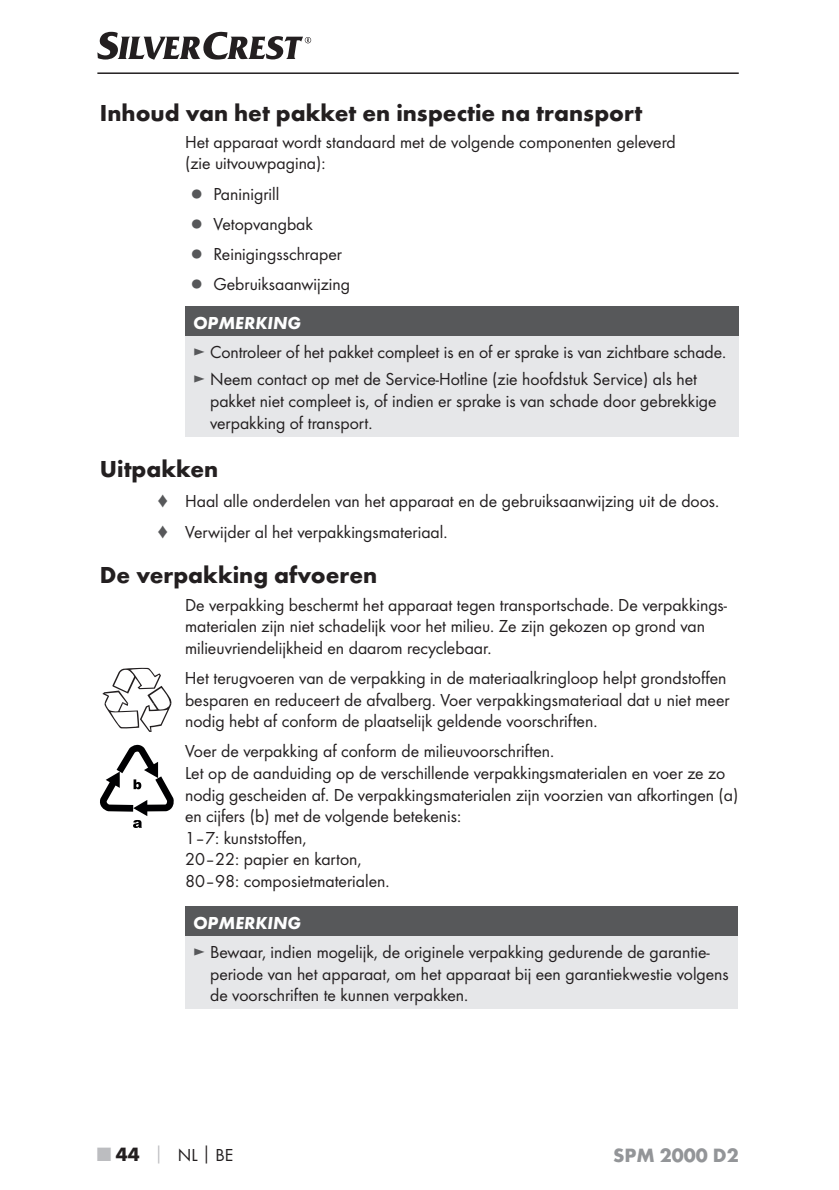
<style>
.page{position:relative;width:839px;height:1190px;background:#fff}
.page>*{position:absolute;margin:0;border:0;box-sizing:border-box;transform-origin:0 0}
.t1{font:700 24px "Futura";color:#231f20}
.t2{font:700 20px "Futura";color:#939598}
.t3{font:18px/21.6px "Futura Boo";color:#231f20}
.t4{font:italic 700 18px "Futura";color:#fff}
.s1{color:#57585a}
.s2{font-family:"Futura";font-weight:700;font-size:20px;color:#bcbdc0}
.s3{font-family:"Futura";font-weight:700;font-size:20px}
.s4{font-family:"Futura";font-weight:700;color:#bcbdc0}
</style>
<div class="page">
<hr style="left:97px;top:72px;width:641px;height:2px;background:#231f20">
<svg style="left:97px;top:32px;width:214px;height:28px"></svg>
<div style="left:185px;top:306px;width:552px;height:31px;background:#57585a"></div>
<div style="left:185px;top:337px;width:552px;height:99px;background:#e6e7e9"></div>
<svg style="left:102px;top:667px;width:69px;height:65px"></svg>
<svg style="left:100px;top:745px;width:74px;height:83px"></svg>
<div style="left:185px;top:906px;width:551px;height:30px;background:#57585a"></div>
<div style="left:185px;top:936px;width:551px;height:73px;background:#e6e7e9"></div>
<h1 class="t1" style="left:100px;top:103px;width:543px">Inhoud van het pakket en inspectie na transport</h1>
<p class="t3" style="left:185px;top:132px;width:492px">Het apparaat wordt standaard met de volgende componenten geleverd (zie uitvouwpagina):</p>
<p class="t3" style="left:191px;top:184px;width:90px"><span class="s1">●</span> Paninigrill</p>
<p class="t3" style="left:191px;top:214px;width:124px"><span class="s1">●</span> Vetopvangbak</p>
<p class="t3" style="left:191px;top:244px;width:153px"><span class="s1">●</span> Reinigingsschraper</p>
<p class="t3" style="left:191px;top:274px;width:161px"><span class="s1">●</span> Gebruiksaanwijzing</p>
<p class="t4" style="left:193px;top:317px;width:109px">OPMERKING</p>
<p class="t3" style="left:193px;top:339px;width:534px;line-height:27.2px"><span class="s1">►</span> Controleer of het pakket compleet is en of er sprake is van zichtbare schade. <span class="s1">►</span> Neem contact op met de Service-Hotline (zie hoofdstuk Service) als het</p>
<p class="t3" style="left:210px;top:391px;width:507px">pakket niet compleet is, of indien er sprake is van schade door gebrekkige verpakking of transport.</p>
<h1 class="t1" style="left:100px;top:460px;width:120px">Uitpakken</h1>
<p class="t3" style="left:157px;top:487px;width:564px;line-height:30.2px"><span class="s1">♦</span> Haal alle onderdelen van het apparaat en de gebruiksaanwijzing uit de doos. <span class="s1">♦</span> Verwijder al het verpakkingsmateriaal.</p>
<h1 class="t1" style="left:100px;top:566px;width:279px">De verpakking afvoeren</h1>
<p class="t3" style="left:185px;top:595px;width:543px">De verpakking beschermt het apparaat tegen transportschade. De verpakkings&shy;materialen zijn niet schadelijk voor het milieu. Ze zijn gekozen op grond van milieuvriendelijkheid en daarom recyclebaar.</p>
<p class="t3" style="left:185px;top:668px;width:546px">Het terugvoeren van de verpakking in de materiaalkringloop helpt grondstoffen besparen en reduceert de afvalberg. Voer verpakkingsmateriaal dat u niet meer nodig hebt af conform de plaatselijk geldende voorschriften.</p>
<p class="t3" style="left:185px;top:741px;width:554px">Voer de verpakking af conform de milieuvoorschriften.<br>Let op de aanduiding op de verschillende verpakkingsmaterialen en voer ze zo nodig gescheiden af. De verpakkingsmaterialen zijn voorzien van afkortingen (a) en cijfers (b) met de volgende betekenis:<br>1–7: kunststoffen,<br>20–22: papier en karton,<br>80–98: composietmaterialen.</p>
<p class="t4" style="left:193px;top:916px;width:109px">OPMERKING</p>
<p class="t3" style="left:210px;top:942px;width:520px;text-indent:-17px"><span class="s1">►</span> Bewaar, indien mogelijk, de originele verpakking gedurende de garantie&shy;periode van het apparaat, om het apparaat bij een garantiekwestie volgens de voorschriften te kunnen verpakken.</p>
<p class="t3" style="left:97px;top:1145px;width:137px"><span class="s2">■</span> <span class="s3">44</span> <span class="s4">│</span> NL│BE</p>
<p class="t2" style="left:612px;top:1147px;width:127px">SPM 2000 D2</p>
</div>
